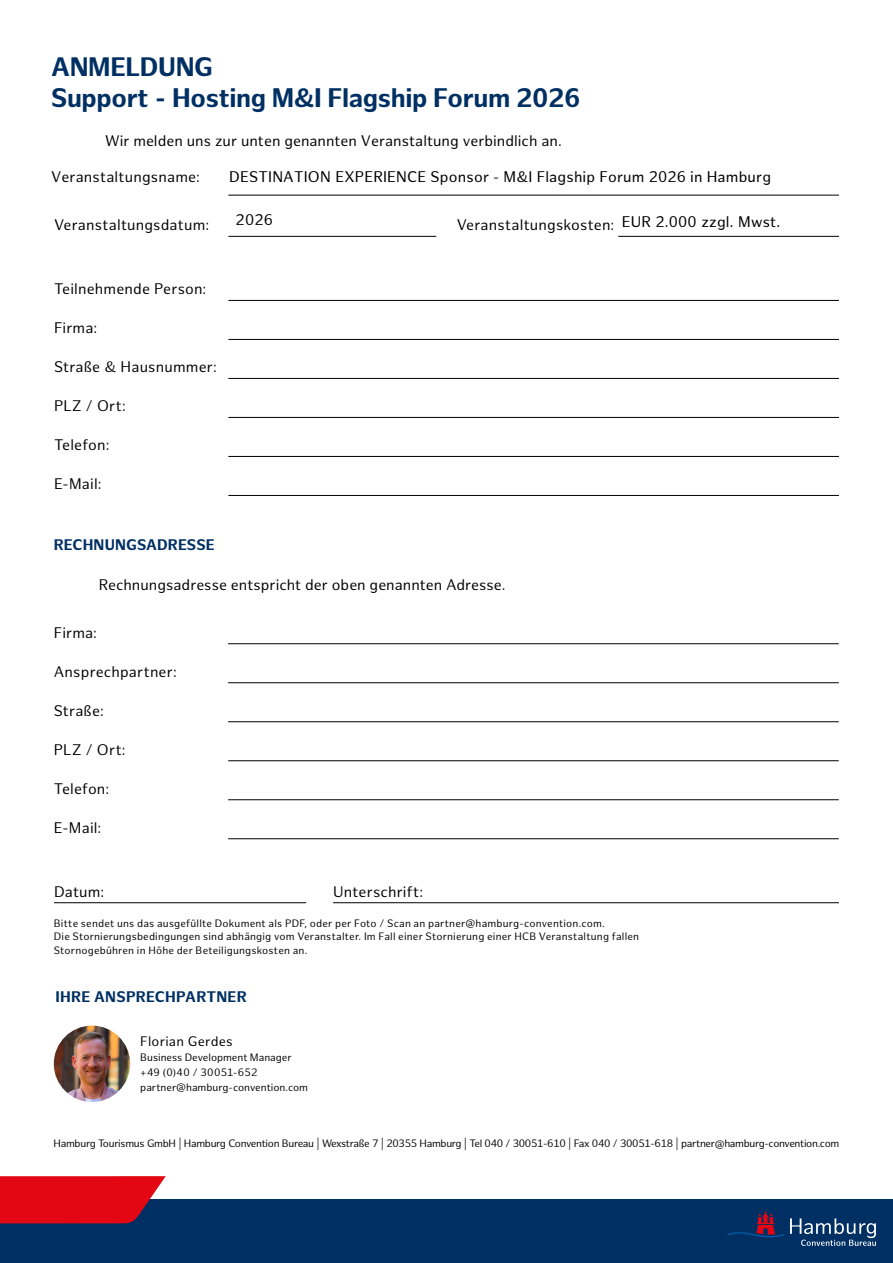
<style>
.page{position:relative;width:893px;height:1263px;background:#fff}
.page>*{position:absolute;margin:0;border:0;box-sizing:border-box;transform-origin:0 0}
.t1{font:700 26.1px/31.3px "Hamburg Sans";letter-spacing:-.015em;color:#003063}
.t2{font:15px "Hamburg Sans";letter-spacing:.01em;color:#000}
.t3{font:700 15px "Hamburg Sans";letter-spacing:.01em;color:#003063}
.t4{font:13.5px "Hamburg Sans";letter-spacing:.015em;color:#000}
.t5{font:10.5px/13.5px "Hamburg Sans";letter-spacing:.015em;color:#000}
.t6{font:10.5px "Hamburg Sans";letter-spacing:-.03em;color:#000}
.t7{font:10.5px/15px "Hamburg Sans";letter-spacing:-.005em;color:#000}
</style>
<div class="page">
<div style="left:0;top:1200px;width:893px;height:63px;background:#003063"></div>
<svg style="left:0;top:1176px;width:166px;height:47px"></svg>
<svg style="left:728px;top:1211px;width:56px;height:27px"></svg>
<svg style="left:790px;top:1218px;width:86px;height:28px"></svg>
<hr style="left:228px;top:643px;width:611px;height:1px;background:#000">
<hr style="left:228px;top:682px;width:611px;height:1px;background:#000">
<hr style="left:228px;top:721px;width:611px;height:1px;background:#000">
<hr style="left:228px;top:760px;width:611px;height:1px;background:#000">
<hr style="left:228px;top:799px;width:611px;height:1px;background:#000">
<hr style="left:228px;top:838px;width:611px;height:1px;background:#000">
<hr style="left:228px;top:300px;width:611px;height:1px;background:#000">
<hr style="left:228px;top:339px;width:611px;height:1px;background:#000">
<hr style="left:228px;top:378px;width:611px;height:1px;background:#000">
<hr style="left:228px;top:417px;width:611px;height:1px;background:#000">
<hr style="left:228px;top:456px;width:611px;height:1px;background:#000">
<hr style="left:228px;top:495px;width:611px;height:1px;background:#000">
<hr style="left:228px;top:195px;width:611px;height:1px;background:#000">
<hr style="left:228px;top:236px;width:208px;height:1px;background:#000">
<hr style="left:618px;top:236px;width:221px;height:1px;background:#000">
<hr style="left:54px;top:902px;width:252px;height:1px;background:#000">
<hr style="left:333px;top:902px;width:506px;height:1px;background:#000">
<img style="left:54px;top:1025px;width:76px;height:77px;border-radius:38px">
<h1 class="t1" style="left:51px;top:52px;width:531px">ANMELDUNG<br>Support - Hosting M&amp;I Flagship Forum 2026</h1>
<p class="t2" style="left:105px;top:132px;width:458px">Wir melden uns zur unten genannten Veranstaltung verbindlich an.</p>
<p class="t2" style="left:51px;top:168px;width:150px">Veranstaltungsname:</p>
<p class="t2" style="left:229px;top:168px;width:544px">DESTINATION EXPERIENCE Sponsor - M&amp;I Flagship Forum 2026 in Hamburg</p>
<p class="t2" style="left:236px;top:211px;width:39px">2026</p>
<p class="t2" style="left:622px;top:213px;width:160px">EUR 2.000 zzgl. Mwst.</p>
<p class="t2" style="left:54px;top:216px;width:157px">Veranstaltungsdatum:</p>
<p class="t2" style="left:457px;top:216px;width:159px">Veranstaltungskosten:</p>
<p class="t2" style="left:54px;top:280px;width:154px">Teilnehmende Person:</p>
<p class="t2" style="left:54px;top:319px;width:45px">Firma:</p>
<p class="t2" style="left:54px;top:358px;width:164px">Straße &amp; Hausnummer:</p>
<p class="t2" style="left:54px;top:397px;width:73px">PLZ / Ort:</p>
<p class="t2" style="left:54px;top:436px;width:57px">Telefon:</p>
<p class="t2" style="left:54px;top:475px;width:49px">E-Mail:</p>
<p class="t3" style="left:54px;top:536px;width:162px">RECHNUNGSADRESSE</p>
<p class="t2" style="left:99px;top:576px;width:408px">Rechnungsadresse entspricht der oben genannten Adresse.</p>
<p class="t2" style="left:54px;top:624px;width:45px">Firma:</p>
<p class="t2" style="left:54px;top:663px;width:124px">Ansprechpartner:</p>
<p class="t2" style="left:54px;top:702px;width:52px">Straße:</p>
<p class="t2" style="left:54px;top:741px;width:73px">PLZ / Ort:</p>
<p class="t2" style="left:54px;top:780px;width:57px">Telefon:</p>
<p class="t2" style="left:54px;top:819px;width:49px">E-Mail:</p>
<p class="t2" style="left:54px;top:883px;width:52px">Datum:</p>
<p class="t2" style="left:333px;top:883px;width:92px">Unterschrift:</p>
<p class="t5" style="left:54px;top:917px;width:587px">Bitte sendet uns das ausgefüllte Dokument als PDF, oder per Foto / Scan an partner@hamburg-convention.com.<br>Die Stornierungsbedingungen sind abhängig vom Veranstalter. Im Fall einer Stornierung einer HCB Veranstaltung fallen<br>Stornogebühren in Höhe der Beteiligungskosten an.</p>
<p class="t3" style="left:55px;top:988px;width:193px">IHRE ANSPRECHPARTNER</p>
<p class="t4" style="left:140px;top:1033px;width:94px">Florian Gerdes</p>
<p class="t7" style="left:140px;top:1050px;width:169px">Business Development Manager +49 (0)40 / 30051-652 partner@hamburg-convention.com</p>
<p class="t6" style="left:54px;top:1137px;width:787px">Hamburg Tourismus GmbH | Hamburg Convention Bureau | Wexstraße 7 | 20355 Hamburg | Tel 040 / 30051-610 | Fax 040 / 30051-618 | partner@hamburg-convention.com</p>
</div>
